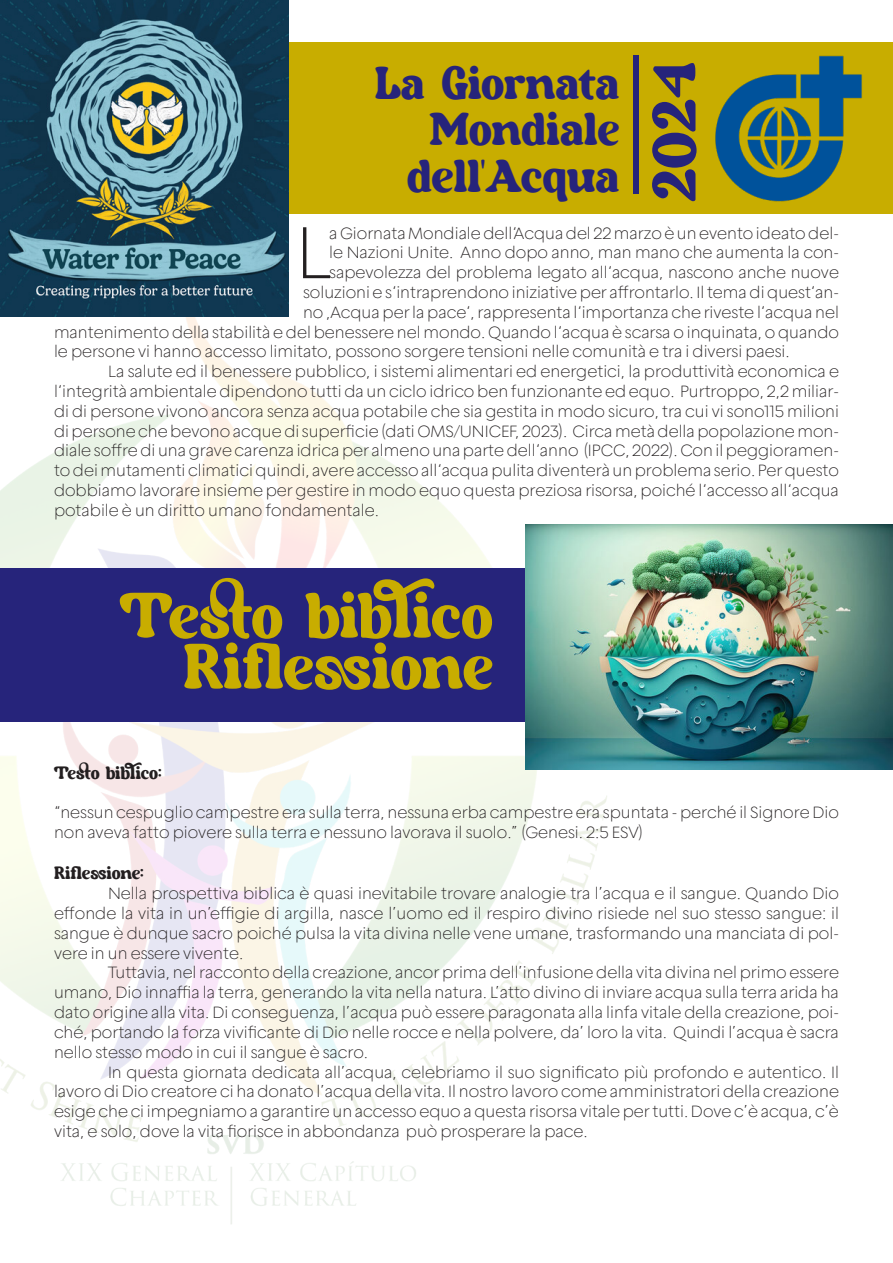
<style>
.page{position:relative;width:893px;height:1263px;background:#fff}
.page>*{position:absolute;margin:0;border:0;box-sizing:border-box;transform-origin:0 0}
.t1{font:200 74.25px "Geliat";color:#231f20}
.t2{font:66px "Baristo";color:#26247b}
.t3{font:64.5px "Baristo";color:#c8ad00}
.t4{font:46.5px "Baristo";letter-spacing:-.005em;color:#26247b}
.t5{font:18px "Baristo";color:#231f20}
.t6{font:200 16.5px/19.8px "Geliat";color:#231f20;text-align:justify}
</style>
<div class="page">
<img style="left:0;top:259px;width:709px;height:965px">
<div style="left:0;top:43px;width:893px;height:171px;background:#c8ad00"></div>
<div style="left:0;top:569px;width:893px;height:153px;background:#26247b"></div>
<img style="left:0;top:0;width:288px;height:317px">
<img style="left:525px;top:524px;width:368px;height:245px">
<div style="left:633px;top:55px;width:6px;height:139px;background:#26247b"></div>
<img style="left:715px;top:55px;width:147px;height:147px">
<p class="t4" style="left:375px;top:54px;width:246px">La Giornata</p>
<p class="t4" style="left:430px;top:100px;width:191px">Mondiale</p>
<p class="t4" style="left:407px;top:147px;width:214px">dell’Acqua</p>
<p class="t2" style="left:632px;top:203px;width:143px;rotate:-90deg">2024</p>
<p class="t1" style="left:296px;top:207px;width:35px">L</p>
<p class="t6" style="left:329px;top:223px;width:511px">a Giornata Mondiale dell‘Acqua del 22 marzo è un evento ideato del-</p>
<p class="t6" style="left:329px;top:242px;width:511px">le Nazioni Unite. Anno dopo anno, man mano che aumenta la con-</p>
<p class="t6" style="left:329px;top:262px;width:511px">sapevolezza del problema legato all‘acqua, nascono anche nuove</p>
<p class="t6" style="left:303px;top:282px;width:537px">soluzioni e s‘intraprendono iniziative per affrontarlo. Il tema di quest‘an-</p>
<p class="t6" style="left:303px;top:302px;width:537px">no ‚Acqua per la pace‘, rappresenta l‘importanza che riveste l‘acqua nel</p>
<p class="t6" style="left:54px;top:322px;width:786px">mantenimento della stabilità e del benessere nel mondo. Quando l‘acqua è scarsa o inquinata, o quando</p>
<p class="t6" style="left:54px;top:341px;width:737px">le persone vi hanno accesso limitato, possono sorgere tensioni nelle comunità e tra i diversi paesi.</p>
<p class="t6" style="left:54px;top:361px;width:786px;text-indent:54px">La salute ed il benessere pubblico, i sistemi alimentari ed energetici, la produttività economica e l‘integrità ambientale dipendono tutti da un ciclo idrico ben funzionante ed equo. Purtroppo, 2,2 miliar&shy;di di persone vivono ancora senza acqua potabile che sia gestita in modo sicuro, tra cui vi sono115 milioni di persone che bevono acque di superficie (dati OMS/UNICEF, 2023). Circa metà della popolazione mon&shy;diale soffre di una grave carenza idrica per almeno una parte dell‘anno (IPCC, 2022). Con il peggioramen&shy;to dei mutamenti climatici quindi, avere accesso all‘acqua pulita diventerà un problema serio. Per questo dobbiamo lavorare insieme per gestire in modo equo questa preziosa risorsa, poiché l‘accesso all‘acqua potabile è un diritto umano fondamentale.</p>
<p class="t3" style="left:120px;top:576px;width:375px">Testo biblico</p>
<p class="t3" style="left:183px;top:627px;width:311px">Riflessione</p>
<p class="t5" style="left:54px;top:761px;width:109px">Testo biblico:</p>
<p class="t6" style="left:54px;top:802px;width:786px">“nessun cespuglio campestre era sulla terra, nessuna erba campestre era spuntata - perché il Signore Dio non aveva fatto piovere sulla terra e nessuno lavorava il suolo.” (Genesi. 2:5 ESV)</p>
<p class="t5" style="left:54px;top:862px;width:91px">Riflessione:</p>
<p class="t6" style="left:54px;top:883px;width:786px;text-indent:54px">Nella prospettiva biblica è quasi inevitabile trovare analogie tra l’acqua e il sangue. Quando Dio effonde la vita in un’effigie di argilla, nasce l’uomo ed il respiro divino risiede nel suo stesso sangue: il sangue è dunque sacro poiché pulsa la vita divina nelle vene umane, trasformando una manciata di pol&shy;vere in un essere vivente.</p>
<p class="t6" style="left:54px;top:962px;width:786px;text-indent:54px">Tuttavia, nel racconto della creazione, ancor prima dell’infusione della vita divina nel primo essere umano, Dio innaffia la terra, generando la vita nella natura. L’atto divino di inviare acqua sulla terra arida ha dato origine alla vita. Di conseguenza, l’acqua può essere paragonata alla linfa vitale della creazione, poi&shy;ché, portando la forza vivificante di Dio nelle rocce e nella polvere, da’ loro la vita. Quindi l’acqua è sacra nello stesso modo in cui il sangue è sacro.</p>
<p class="t6" style="left:54px;top:1061px;width:786px;text-indent:54px">In questa giornata dedicata all’acqua, celebriamo il suo significato più profondo e autentico. Il lavoro di Dio creatore ci ha donato l’acqua della vita. Il nostro lavoro come amministratori della creazione esige che ci impegniamo a garantire un accesso equo a questa risorsa vitale per tutti. Dove c’è acqua, c’è vita, e solo, dove la vita fiorisce in abbondanza può prosperare la pace.</p>
</div>
